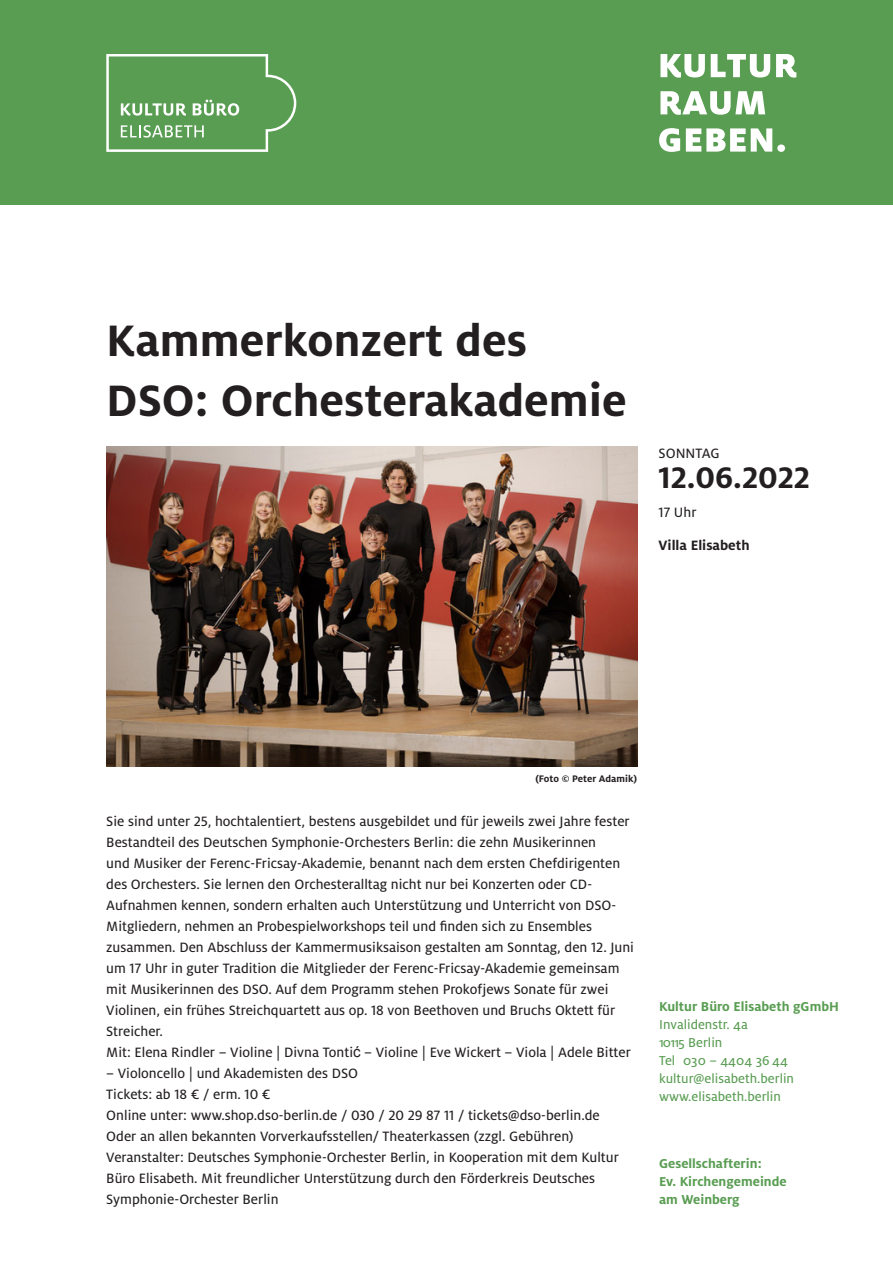
<style>
.page{position:relative;width:893px;height:1263px;background:#fff}
.page>*{position:absolute;margin:0;border:0;box-sizing:border-box;transform-origin:0 0}
.t1{font:700 48.75px/60px "Milo LF";color:#231f20}
.t2{font:700 33px "Milo LF";color:#231f20}
.t3{font:15px/21px "Milo LF Text";color:#231f20}
.t4{font:700 15px "Milo";color:#231f20}
.t5{font:15px "Milo Text";color:#231f20}
.t6{font:14.25px/18px "Milo Text";color:#599d52}
.t7{font:700 14.25px/18px "Milo";color:#599d52}
.t8{font:700 10.5px "Milo LF";color:#231f20}
.s1{font-family:"Arial"}
</style>
<div class="page">
<div style="left:0;top:0;width:893px;height:204px;background:#599d52"></div>
<svg style="left:106px;top:54px;width:190px;height:98px"></svg>
<svg style="left:659px;top:128px;width:126px;height:24px"></svg>
<svg style="left:660px;top:91px;width:105px;height:24px"></svg>
<svg style="left:660px;top:54px;width:136px;height:24px"></svg>
<img style="left:106px;top:447px;width:531px;height:320px">
<h1 class="t1" style="left:106px;top:310px;width:522px">Kammerkonzert des<br>DSO: Orchesterakademie</h1>
<p class="t5" style="left:659px;top:444px;width:63px">SONNTAG</p>
<h2 class="t2" style="left:659px;top:458px;width:153px">12.06.2022</h2>
<p class="t3" style="left:659px;top:502px;width:39px">17 Uhr</p>
<p class="t4" style="left:659px;top:537px;width:93px">Villa Elisabeth</p>
<p class="t8" style="left:535px;top:772px;width:103px">(Foto © Peter Adamik)</p>
<p class="t3" style="left:106px;top:810px;width:529px">Sie sind unter 25, hochtalentiert, bestens ausgebildet und für jeweils zwei Jahre fester Bestandteil des Deutschen Symphonie-Orchesters Berlin: die zehn Musikerinnen<br>und Musiker der Ferenc-Fricsay-Akademie, benannt nach dem ersten Chefdirigenten des Orchesters. Sie lernen den Orchesteralltag nicht nur bei Konzerten oder CD-Aufnahmen kennen, sondern erhalten auch Unterstützung und Unterricht von DSO-Mitgliedern, nehmen an Probespielworkshops teil und finden sich zu Ensembles zusammen. Den Abschluss der Kammermusiksaison gestalten am Sonntag, den 12. Juni um 17 Uhr in guter Tradition die Mitglieder der Ferenc-Fricsay-Akademie gemeinsam mit Musikerinnen des DSO. Auf dem Programm stehen Prokofjews Sonate für zwei Violinen, ein frühes Streichquartett aus op. 18 von Beethoven und Bruchs Oktett für Streicher.<br>Mit: Elena Rindler – Violine | Divna Tonti<span class="s1">ć</span> – Violine | Eve Wickert – Viola | Adele Bitter</p>
<p class="t3" style="left:106px;top:1062px;width:514px">– Violoncello | und Akademisten des DSO<br>Tickets: ab 18 € / erm. 10 €<br>Online unter: www.shop.dso-berlin.de / 030 / 20 29 87 11 / tickets@dso-berlin.de Oder an allen bekannten Vorverkaufsstellen/ Theaterkassen (zzgl. Gebühren)<br>Veranstalter: Deutsches Symphonie-Orchester Berlin, in Kooperation mit dem Kultur Büro Elisabeth. Mit freundlicher Unterstützung durch den Förderkreis Deutsches Symphonie-Orchester Berlin</p>
<p class="t7" style="left:659px;top:997px;width:181px">Kultur Büro Elisabeth gGmbH</p>
<p class="t6" style="left:659px;top:1015px;width:136px">Invalidenstr. 4a<br>10115 Berlin<br>Tel 030 – 4404 36 44 kultur@elisabeth.berlin www.elisabeth.berlin</p>
<p class="t7" style="left:659px;top:1154px;width:129px">Gesellschafterin:<br>Ev. Kirchengemeinde am Weinberg</p>
</div>
